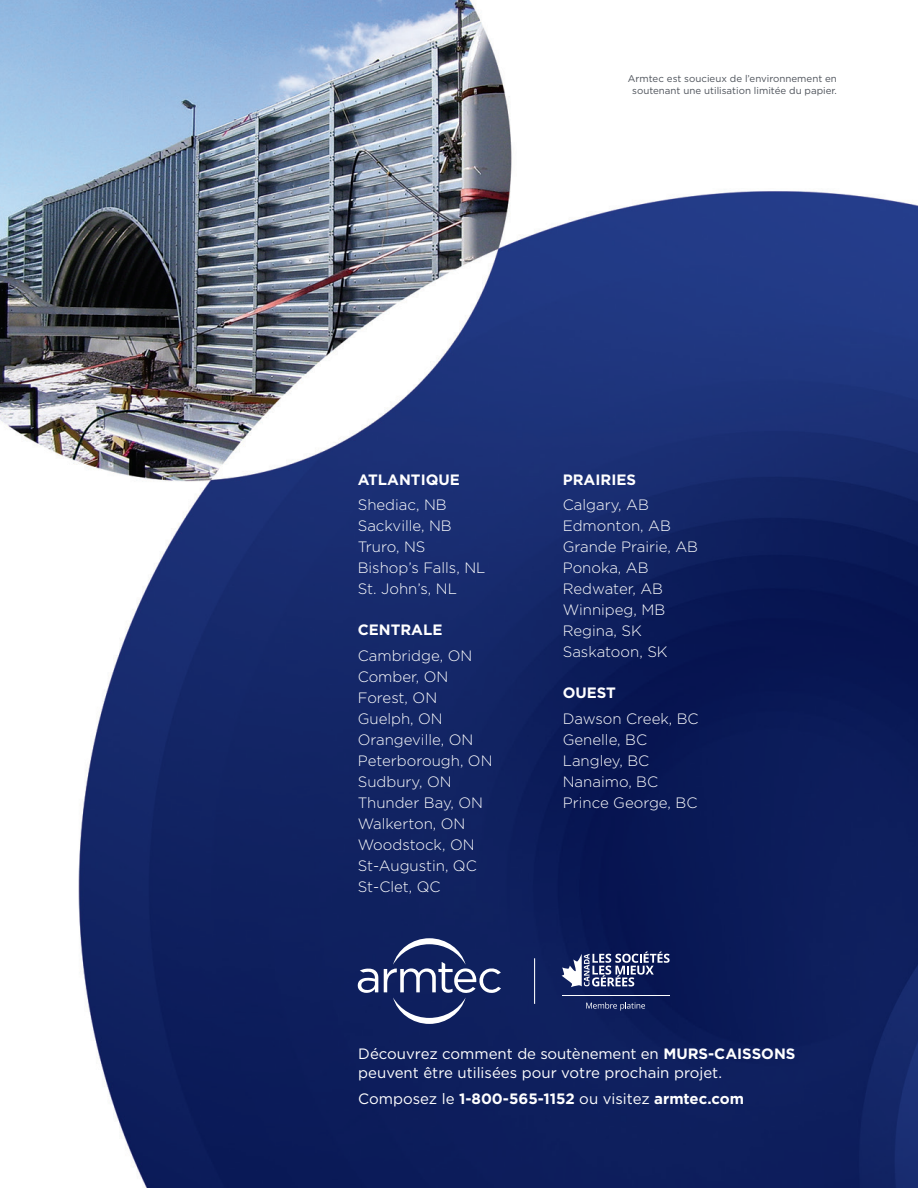
<style>
.page{position:relative;width:918px;height:1188px;background:#fff}
.page>*{position:absolute;margin:0;border:0;box-sizing:border-box;transform-origin:0 0}
.t1{font:300 15px/21px "Gotham";color:#fff}
.t2{font:15px/19.5px "Gotham";color:#fff}
.t3{font:700 15px "Gotham";color:#fff}
.t4{font:9.75px/11.7px "Gotham";color:#4c5159;text-align:center}
.s1{font-weight:700}
.s2{font-weight:400}
</style>
<div class="page">
<img style="left:0;top:0;width:918px;height:1188px">
<svg style="left:357px;top:968px;width:21px;height:25px"></svg>
<svg style="left:384px;top:938px;width:117px;height:86px;background:#374679"></svg>
<hr style="left:534px;top:958px;width:1px;height:46px;background:#fff">
<svg style="left:562px;top:952px;width:108px;height:35px"></svg>
<hr style="left:562px;top:995px;width:108px;height:1px;background:#fff">
<svg style="left:586px;top:1002px;width:59px;height:9px"></svg>
<p class="t4" style="left:628px;top:73px;width:211px">Armtec est soucieux de l’environnement en soutenant une utilisation limitée du papier.</p>
<p class="t3" style="left:358px;top:469px;width:104px">ATLANTIQUE</p>
<p class="t1" style="left:358px;top:494px;width:129px">Shediac, NB<br>Sackville, NB<br>Truro, NS<br>Bishop’s Falls, NL<br>St. John’s, NL</p>
<p class="t3" style="left:358px;top:620px;width:86px">CENTRALE</p>
<p class="t1" style="left:358px;top:645px;width:136px">Cambridge, ON<br>Comber, ON<br>Forest, ON<br>Guelph, ON<br>Orangeville, ON<br>Peterborough, ON<br>Sudbury, ON<br>Thunder Bay, ON<br>Walkerton, ON<br>Woodstock, ON<br>St-Augustin, QC<br>St-Clet, QC</p>
<p class="t3" style="left:563px;top:469px;width:75px">PRAIRIES</p>
<p class="t1" style="left:563px;top:494px;width:137px">Calgary, AB<br>Edmonton, AB<br>Grande Prairie, AB<br>Ponoka, AB<br>Redwater, AB<br>Winnipeg, MB<br>Regina, SK<br>Saskatoon, SK</p>
<p class="t3" style="left:563px;top:683px;width:55px">OUEST</p>
<p class="t1" style="left:563px;top:708px;width:137px">Dawson Creek, BC<br>Genelle, BC<br>Langley, BC<br>Nanaimo, BC<br>Prince George, BC</p>
<p class="t2" style="left:358px;top:1043px;width:439px">Découvrez comment de soutènement en <span class="s1">MURS-CAISSONS </span>peuvent être utilisées pour votre prochain projet.</p>
<p class="t3" style="left:358px;top:1089px;width:387px"><span class="s2">Composez le</span> 1-800-565-1152 <span class="s2">ou visitez</span> armtec.com</p>
</div>
